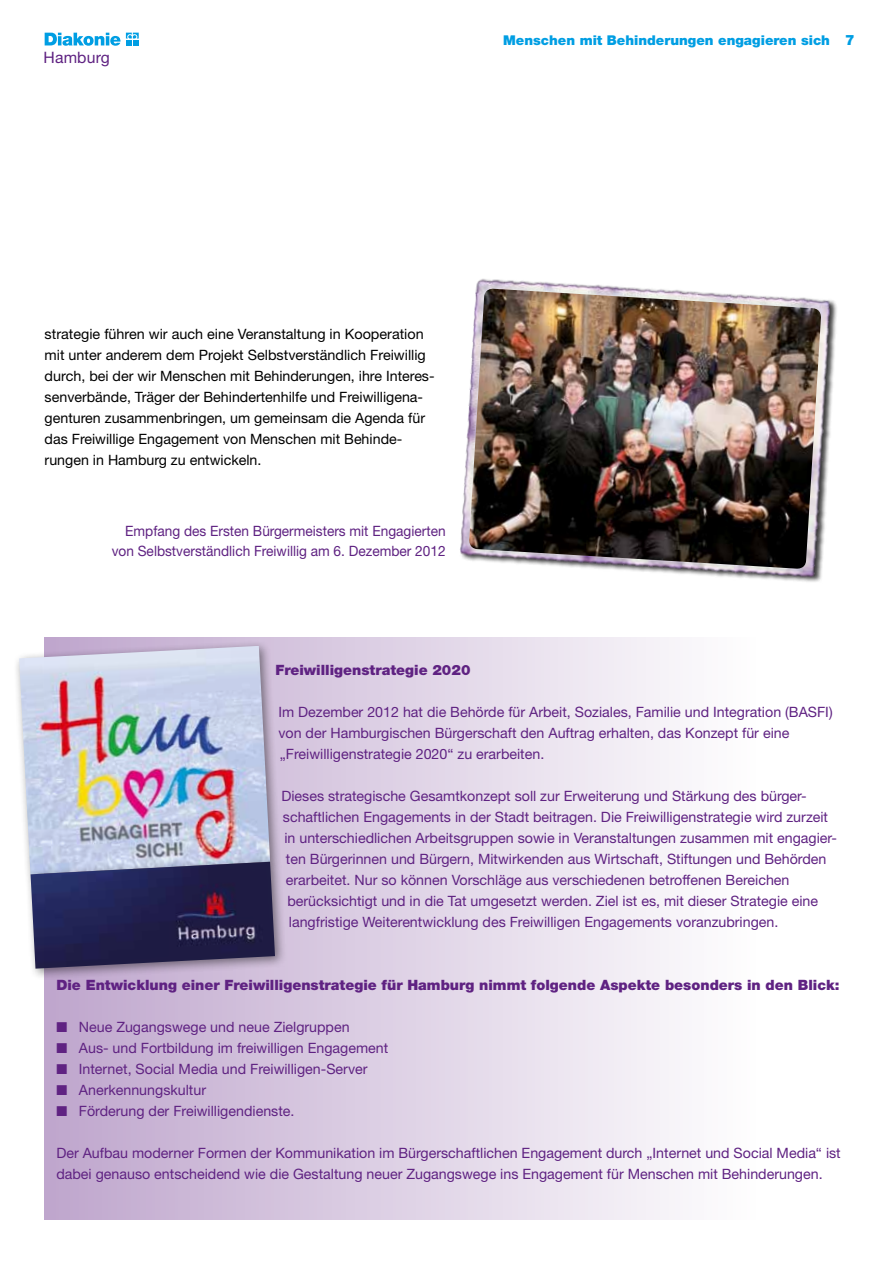
<style>
.page{position:relative;width:893px;height:1263px;background:#fff}
.page>*{position:absolute;margin:0;border:0;box-sizing:border-box;transform-origin:0 0}
.t1{font:15.75px "Helvetica Neue LT Pro";letter-spacing:.01em;color:#5f2282}
.t2{font:14.25px/21px "Helvetica Neue LT Pro";color:#5f2282}
.t3{font:14.25px/21px "Helvetica Neue LT Pro";color:#000}
.t4{font:900 14.25px "Helvetica Neue LT Pro";color:#5f2282}
.t5{font:14.25px/19.5px "Helvetica Neue LT Pro";color:#5f2282;text-align:right;scale:.96 1}
.t6{font:900 13.5px "Helvetica Neue LT Pro";color:#009ee3}
.s1{font-size:14.25px}
</style>
<div class="page">
<div style="left:460px;top:278px;width:378px;height:306px;background:#000;opacity:.75"></div>
<img style="left:460px;top:278px;width:371px;height:304px">
<img style="left:469px;top:289px;width:352px;height:280px">
<svg style="left:45px;top:33px;width:75px;height:13px"></svg>
<svg style="left:126px;top:33px;width:13px;height:12px"></svg>
<div style="left:45px;top:637px;width:810px;height:583px;background:linear-gradient(to right,#bfa7cd,#fff)"></div>
<div style="left:13px;top:640px;width:269px;height:246px;background:#000;opacity:.44"></div>
<img style="left:19px;top:646px;width:251px;height:228px">
<div style="left:25px;top:856px;width:262px;height:124px;background:#000;opacity:.44"></div>
<img style="left:31px;top:862px;width:244px;height:107px">
<p class="t1" style="left:44px;top:47px;width:68px">Hamburg</p>
<p class="t6" style="left:503px;top:33px;width:353px">Menschen mit Behinderungen engagieren sich <span class="s1">7</span></p>
<p class="t3" style="left:45px;top:323px;width:391px">strategie führen wir auch eine Veranstaltung in Kooperation mit unter anderem dem Projekt Selbstverständlich Freiwillig durch, bei der wir Menschen mit Behinderungen, ihre Interes&shy;senverbände, Träger der Behindertenhilfe und Freiwilligena&shy;genturen zusammenbringen, um gemeinsam die Agenda für das Freiwillige Engagement von Menschen mit Behinde&shy;rungen in Hamburg zu entwickeln.</p>
<p class="t5" style="left:112px;top:521px;width:349px">Empfang des Ersten Bürgermeisters mit Engagierten von Selbstverständlich Freiwillig am 6. Dezember 2012</p>
<p class="t4" style="left:275px;top:661px;width:197px">Freiwilligenstrategie 2020</p>
<p class="t2" style="left:278px;top:701px;width:556px">Im Dezember 2012 hat die Behörde für Arbeit, Soziales, Familie und Integration (BASFI) von der Hamburgischen Bürgerschaft den Auftrag erhalten, das Konzept für eine „Freiwilligenstrategie 2020“ zu erarbeiten.</p>
<p class="t2" style="left:281px;top:785px;width:527px">Dieses strategische Gesamtkonzept soll zur Erweiterung und Stärkung des bürger-</p>
<p class="t2" style="left:283px;top:806px;width:547px">schaftlichen Engagements in der Stadt beitragen. Die Freiwilligenstrategie wird zurzeit</p>
<p class="t2" style="left:284px;top:827px;width:554px">in unterschiedlichen Arbeitsgruppen sowie in Veranstaltungen zusammen mit engagier-</p>
<p class="t2" style="left:286px;top:848px;width:542px">ten Bürgerinnen und Bürgern, Mitwirkenden aus Wirtschaft, Stiftungen und Behörden</p>
<p class="t2" style="left:286px;top:869px;width:505px">erarbeitet. Nur so können Vorschläge aus verschiedenen betroffenen Bereichen</p>
<p class="t2" style="left:287px;top:890px;width:532px">berücksichtigt und in die Tat umgesetzt werden. Ziel ist es, mit dieser Strategie eine</p>
<p class="t2" style="left:289px;top:911px;width:491px">langfristige Weiterentwicklung des Freiwilligen Engagements voranzubringen.</p>
<p class="t4" style="left:56px;top:976px;width:785px">Die Entwicklung einer Freiwilligenstrategie für Hamburg nimmt folgende Aspekte besonders in den Blick:</p>
<p class="t2" style="left:56px;top:1016px;width:295px">■ Neue Zugangswege und neue Zielgruppen</p>
<p class="t2" style="left:56px;top:1037px;width:333px">■ Aus- und Fortbildung im freiwilligen Engagement</p>
<p class="t2" style="left:56px;top:1058px;width:313px">■ Internet, Social Media und Freiwilligen-Server</p>
<p class="t2" style="left:56px;top:1079px;width:151px">■ Anerkennungskultur</p>
<p class="t2" style="left:56px;top:1100px;width:240px">■ Förderung der Freiwilligendienste.</p>
<p class="t2" style="left:56px;top:1142px;width:786px">Der Aufbau moderner Formen der Kommunikation im Bürgerschaftlichen Engagement durch „Internet und Social Media“ ist dabei genauso entscheidend wie die Gestaltung neuer Zugangswege ins Engagement für Menschen mit Behinderungen.</p>
</div>
